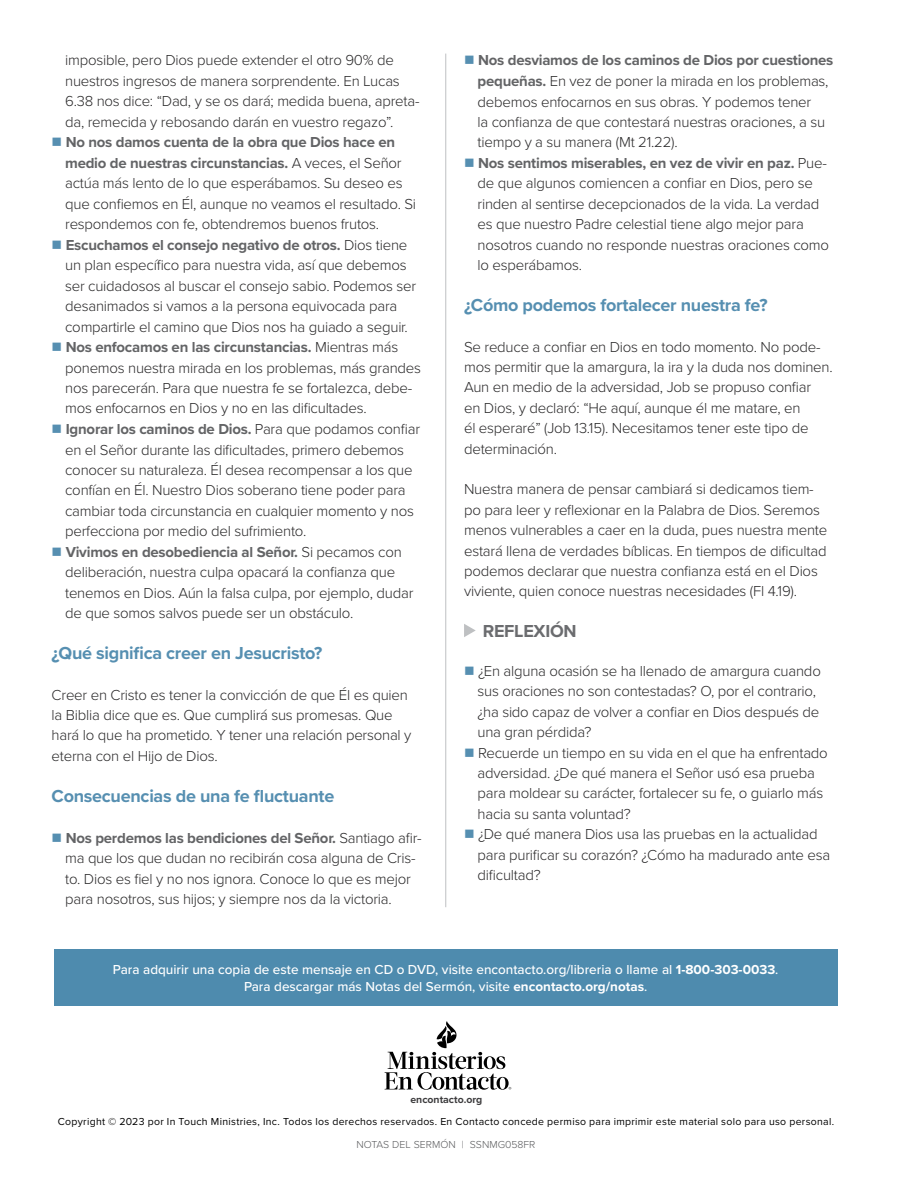
<style>
.page{position:relative;width:918px;height:1188px;background:#fff}
.page>*{position:absolute;margin:0;border:0;box-sizing:border-box;transform-origin:0 0}
.t1{font:700 18px "Proxima Nova";letter-spacing:-.015em;color:#568fb1}
.t2{font:700 18px "Proxima Nova";letter-spacing:-.015em;color:#6b6c6f}
.t3{font:300 15px/20.4px "Proxima Nova";letter-spacing:-.015em;color:#292829}
.t4{font:500 13.5px/16.5px "Proxima Nova";color:#fff;text-align:center}
.t5{font:10.5px "Proxima Nova";letter-spacing:.025em;color:#000}
.t6{font:300 10.5px "Proxima Nova";color:#58595b}
.t7{font:700 10.5px "Proxima Nova";color:#3d3c3e}
.s1{color:#568fb1}
.s2{font-weight:700;color:#636466}
.s3{font-weight:700}
</style>
<div class="page">
<div style="left:54px;top:950px;width:783px;height:56px;background:#4e8bae"></div>
<svg style="left:464px;top:624px;width:12px;height:13px"></svg>
<hr style="left:445px;top:54px;width:1px;height:853px;background:#bec0c2">
<svg style="left:385px;top:1021px;width:126px;height:69px"></svg>
<p class="t3" style="left:65px;top:49px;width:356px">imposible, pero Dios puede extender el otro 90% de nuestros ingresos de manera sorprendente. En Lucas 6.38 nos dice: “Dad, y se os dará; medida buena, apreta&shy;da, remecida y rebosando darán en vuestro regazo”.</p>
<p class="t3" style="left:65px;top:131px;width:352px;text-indent:-13px"><span class="s1">■</span> <span class="s2">No nos damos cuenta de la obra que Dios hace en medio de nuestras circunstancias.</span> A veces, el Señor actúa más lento de lo que esperábamos. Su deseo es que confiemos en Él, aunque no veamos el resultado. Si respondemos con fe, obtendremos buenos frutos.</p>
<p class="t3" style="left:65px;top:234px;width:353px;text-indent:-13px"><span class="s1">■</span> <span class="s2">Escuchamos el consejo negativo de otros.</span> Dios tiene un plan específico para nuestra vida, así que debemos ser cuidadosos al buscar el consejo sabio. Podemos ser desanimados si vamos a la persona equivocada para compartirle el camino que Dios nos ha guiado a seguir.</p>
<p class="t3" style="left:65px;top:336px;width:357px;text-indent:-13px"><span class="s1">■</span> <span class="s2">Nos enfocamos en las circunstancias.</span> Mientras más ponemos nuestra mirada en los problemas, más grandes nos parecerán. Para que nuestra fe se fortalezca, debe&shy;mos enfocarnos en Dios y no en las dificultades.</p>
<p class="t3" style="left:65px;top:418px;width:356px;text-indent:-13px"><span class="s1">■</span> <span class="s2">Ignorar los caminos de Dios.</span> Para que podamos confiar en el Señor durante las dificultades, primero debemos conocer su naturaleza. Él desea recompensar a los que confían en Él. Nuestro Dios soberano tiene poder para cambiar toda circunstancia en cualquier momento y nos perfecciona por medio del sufrimiento.</p>
<p class="t3" style="left:65px;top:541px;width:350px;text-indent:-13px"><span class="s1">■</span> <span class="s2">Vivimos en desobediencia al Señor.</span> Si pecamos con deliberación, nuestra culpa opacará la confianza que tenemos en Dios. Aún la falsa culpa, por ejemplo, dudar de que somos salvos puede ser un obstáculo.</p>
<p class="t1" style="left:52px;top:639px;width:272px">¿Qué significa creer en Jesucristo?</p>
<p class="t3" style="left:52px;top:684px;width:361px">Creer en Cristo es tener la convicción de que Él es quien la Biblia dice que es. Que cumplirá sus promesas. Que hará lo que ha prometido. Y tener una relación personal y eterna con el Hijo de Dios.</p>
<p class="t1" style="left:52px;top:782px;width:284px">Consecuencias de una fe fluctuante</p>
<p class="t3" style="left:65px;top:827px;width:358px;text-indent:-13px"><span class="s1">■</span> <span class="s2">Nos perdemos las bendiciones del Señor.</span> Santiago afir&shy;ma que los que dudan no recibirán cosa alguna de Cris&shy;to. Dios es fiel y no nos ignora. Conoce lo que es mejor para nosotros, sus hijos; y siempre nos da la victoria.</p>
<p class="t3" style="left:478px;top:49px;width:357px;text-indent:-14px"><span class="s1">■</span> <span class="s2">Nos desviamos de los caminos de Dios por cuestiones pequeñas.</span> En vez de poner la mirada en los problemas, debemos enfocarnos en sus obras. Y podemos tener<br>la confianza de que contestará nuestras oraciones, a su tiempo y a su manera (Mt 21.22).</p>
<p class="t3" style="left:478px;top:152px;width:353px;text-indent:-14px"><span class="s1">■</span> <span class="s2">Nos sentimos miserables, en vez de vivir en paz.</span> Pue&shy;de que algunos comiencen a confiar en Dios, pero se rinden al sentirse decepcionados de la vida. La verdad es que nuestro Padre celestial tiene algo mejor para nosotros cuando no responde nuestras oraciones como lo esperábamos.</p>
<p class="t1" style="left:464px;top:291px;width:305px">¿Cómo podemos fortalecer nuestra fe?</p>
<p class="t3" style="left:464px;top:336px;width:370px">Se reduce a confiar en Dios en todo momento. No pode&shy;mos permitir que la amargura, la ira y la duda nos dominen.<br>Aun en medio de la adversidad, Job se propuso confiar<br>en Dios, y declaró: “He aquí, aunque él me matare, en<br>él esperaré” (Job 13.15). Necesitamos tener este tipo de determinación.</p>
<p class="t3" style="left:464px;top:478px;width:365px">Nuestra manera de pensar cambiará si dedicamos tiem&shy;po para leer y reflexionar en la Palabra de Dios. Seremos menos vulnerables a caer en la duda, pues nuestra mente estará llena de verdades bíblicas. En tiempos de dificultad podemos declarar que nuestra confianza está en el Dios viviente, quien conoce nuestras necesidades (Fl 4.19).</p>
<p class="t2" style="left:483px;top:618px;width:95px">REFLEXIÓN</p>
<p class="t3" style="left:478px;top:660px;width:345px;text-indent:-14px"><span class="s1">■</span> ¿En alguna ocasión se ha llenado de amargura cuando sus oraciones no son contestadas? O, por el contrario, ¿ha sido capaz de volver a confiar en Dios después de una gran pérdida?</p>
<p class="t3" style="left:478px;top:742px;width:352px;text-indent:-14px"><span class="s1">■</span> Recuerde un tiempo en su vida en el que ha enfrentado adversidad. ¿De qué manera el Señor usó esa prueba para moldear su carácter, fortalecer su fe, o guiarlo más hacia su santa voluntad?</p>
<p class="t3" style="left:478px;top:823px;width:354px;text-indent:-14px"><span class="s1">■</span> ¿De qué manera Dios usa las pruebas en la actualidad para purificar su corazón? ¿Cómo ha madurado ante esa dificultad?</p>
<p class="t4" style="left:113px;top:961px;width:667px">Para adquirir una copia de este mensaje en CD o DVD, visite encontacto.org/libreria o llame al <span class="s3">1-800-303-0033</span>.<br>Para descargar más Notas del Sermón, visite <span class="s3">encontacto.org/notas</span>.</p>
<p class="t7" style="left:411px;top:1092px;width:73px">encontacto.org</p>
<p class="t5" style="left:58px;top:1114px;width:778px">Copyright © 2023 por In Touch Ministries, Inc. Todos los derechos reservados. En Contacto concede permiso para imprimir este material solo para uso personal.</p>
<p class="t6" style="left:356px;top:1136px;width:181px">NOTAS DEL SERMÓN | SSNMG058FR</p>
</div>
